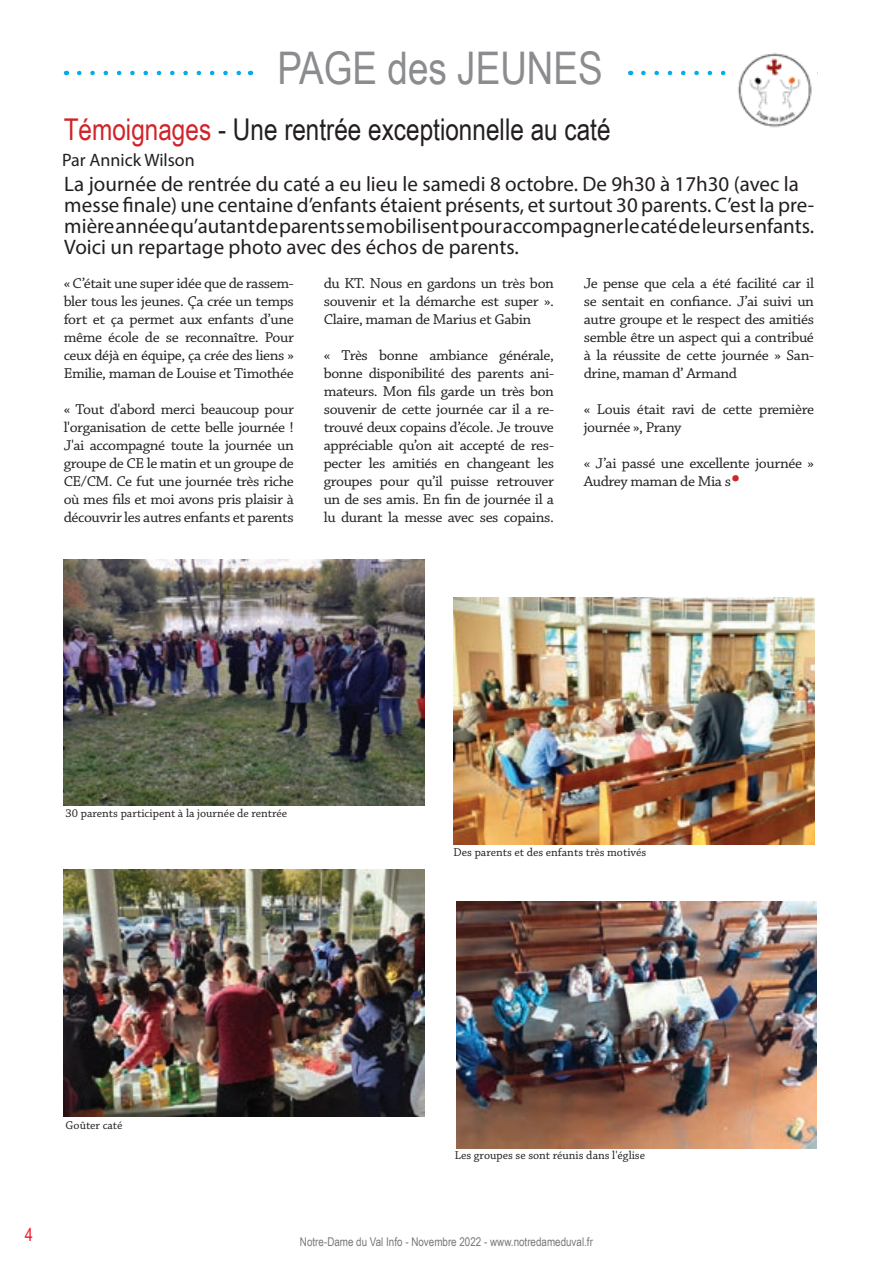
<style>
.page{position:relative;width:893px;height:1263px;background:#fff}
.page>*{position:absolute;margin:0;border:0;box-sizing:border-box;transform-origin:0 0}
.t1{font:45px "Arial Narrow";color:#8a8c8f}
.t2{font:30px "Arial Narrow";color:#231f20}
.t3{font:21px/21px "Myriad Pro";color:#231f20}
.t4{font:18px "Myriad Pro";color:#231f20}
.t5{font:18px "Arial Narrow";color:#ee1b2d}
.t6{font:15px/18px "Chaparral Pro";letter-spacing:-.025em;color:#231f20;text-align:justify;scale:1.05 1}
.t7{font:12px "Chaparral Pro";color:#231f20}
.t8{font:12px "Arial Narrow";color:#76787b}
.s1{color:#d1232a}
.s2{font-size:30px;color:#d1232a}
</style>
<div class="page">
<svg style="left:79px;top:71px;width:162px;height:4px"></svg>
<svg style="left:643px;top:71px;width:83px;height:4px"></svg>
<img style="left:738px;top:53px;width:74px;height:75px">
<img style="left:64px;top:559px;width:360px;height:247px">
<img style="left:454px;top:597px;width:360px;height:247px">
<img style="left:64px;top:870px;width:360px;height:246px">
<img style="left:456px;top:901px;width:360px;height:247px">
<h1 class="t1" style="left:277px;top:35px;width:327px">PAGE des JEUNES</h1>
<h2 class="t2" style="left:64px;top:108px;width:548px"><span class="s1">Témoignages</span> - Une rentrée exceptionnelle au caté</h2>
<p class="t4" style="left:62px;top:149px;width:134px">Par Annick Wilson</p>
<p class="t3" style="left:64px;top:173px;width:751px">La journée de rentrée du caté a eu lieu le samedi 8 octobre. De 9h30 à 17h30 (avec la messe finale) une centaine d’enfants étaient présents, et surtout 30 parents. C’est la pre&shy;mière année qu’autant de parents se mobilisent pour accompagner le caté de leurs enfants.<br>Voici un repartage photo avec des échos de parents.</p>
<p class="t6" style="left:64px;top:275px;width:221px">« C’était une super idée que de rassem&shy;bler tous les jeunes. Ça crée un temps fort et ça permet aux enfants d’une même école de se reconnaître. Pour ceux déjà en équipe, ça crée des liens » Emilie, maman de Louise et Timothée</p>
<p class="t6" style="left:64px;top:401px;width:221px">« Tout d'abord merci beaucoup pour l'organisation de cette belle journée !<br>J'ai accompagné toute la journée un groupe de CE le matin et un groupe de CE/CM. Ce fut une journée très riche où mes fils et moi avons pris plaisir à découvrir les autres enfants et parents</p>
<p class="t6" style="left:324px;top:275px;width:221px">du KT. Nous en gardons un très bon souvenir et la démarche est super ».<br>Claire, maman de Marius et Gabin</p>
<p class="t6" style="left:324px;top:347px;width:221px">« Très bonne ambiance générale, bonne disponibilité des parents ani&shy;mateurs. Mon fils garde un très bon souvenir de cette journée car il a re&shy;trouvé deux copains d’école. Je trouve appréciable qu’on ait accepté de res&shy;pecter les amitiés en changeant les groupes pour qu’il puisse retrouver un de ses amis. En fin de journée il a lu durant la messe avec ses copains.</p>
<p class="t6" style="left:584px;top:275px;width:221px">Je pense que cela a été facilité car il se sentait en confiance. J’ai suivi un autre groupe et le respect des amitiés semble être un aspect qui a contribué à la réussite de cette journée » San&shy;drine, maman d’ Armand</p>
<p class="t6" style="left:584px;top:401px;width:221px">« Louis était ravi de cette première journée », Prany</p>
<p class="t6" style="left:584px;top:455px;width:221px">« J’ai passé une excellente journée »<br>Audrey maman de Mia s<span class="s2">•</span></p>
<p class="t7" style="left:66px;top:806px;width:223px">30 parents participent à la journée de rentrée</p>
<p class="t7" style="left:454px;top:846px;width:194px">Des parents et des enfants très motivés</p>
<p class="t7" style="left:66px;top:1119px;width:58px">Goûter caté</p>
<p class="t5" style="left:25px;top:1221px;width:10px">4</p>
<p class="t7" style="left:455px;top:1149px;width:192px">Les groupes se sont réunis dans l'église</p>
<p class="t8" style="left:300px;top:1233px;width:294px">Notre-Dame du Val Info - Novembre 2022 - www.notredameduval.fr</p>
</div>
